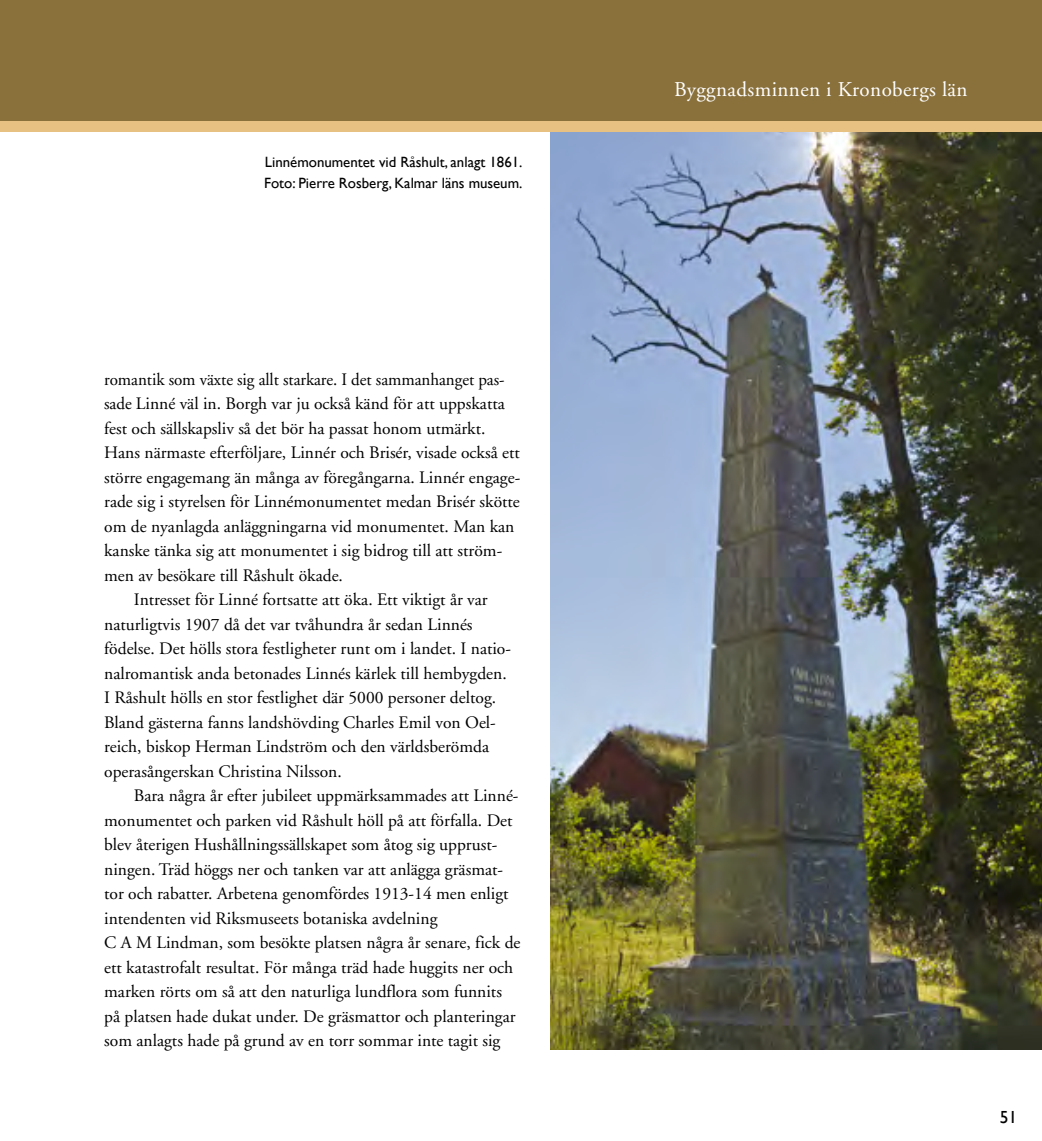
<style>
.page{position:relative;width:1042px;height:1141px;background:#fff}
.page>*{position:absolute;margin:0;border:0;box-sizing:border-box;transform-origin:0 0}
.t1{font:21px "Adobe Garamond";letter-spacing:.02em;color:#fff}
.t2{font:17.5px "Adobe Garamond";color:#000}
.t3{font:17.5px "Gill Sans";color:#000}
.t4{font:14.88px/21px "Gill Sans";color:#000}
</style>
<div class="page">
<img style="left:551px;top:132px;width:491px;height:917px">
<div style="left:0;top:121px;width:1042px;height:11px;background:#e7c182"></div>
<div style="left:0;top:0;width:1042px;height:121px;background:#8a713c"></div>
<p class="t4" style="left:264px;top:151px;width:260px">Linnémonumentet vid Råshult, anlagt 1861.<br>Foto: Pierre Rosberg, Kalmar läns museum.</p>
<p class="t2" style="left:104px;top:370px;width:402px">romantik som växte sig allt starkare. I det sammanhanget pas-</p>
<p class="t2" style="left:104px;top:394px;width:402px">sade Linné väl in. Borgh var ju också känd för att uppskatta</p>
<p class="t2" style="left:104px;top:419px;width:383px">fest och sällskapsliv så det bör ha passat honom utmärkt.</p>
<p class="t2" style="left:104px;top:443px;width:417px">Hans närmaste efterföljare, Linnér och Brisér, visade också ett</p>
<p class="t2" style="left:104px;top:468px;width:418px">större engagemang än många av föregångarna. Linnér engage-</p>
<p class="t2" style="left:104px;top:492px;width:417px">rade sig i styrelsen för Linnémonumentet medan Brisér skötte</p>
<p class="t2" style="left:104px;top:517px;width:412px">om de nyanlagda anläggningarna vid monumentet. Man kan</p>
<p class="t2" style="left:104px;top:541px;width:400px">kanske tänka sig att monumentet i sig bidrog till att ström-</p>
<p class="t2" style="left:104px;top:566px;width:240px">men av besökare till Råshult ökade.</p>
<p class="t2" style="left:134px;top:590px;width:355px">Intresset för Linné fortsatte att öka. Ett viktigt år var</p>
<p class="t2" style="left:104px;top:615px;width:370px">naturligtvis 1907 då det var tvåhundra år sedan Linnés</p>
<p class="t2" style="left:104px;top:639px;width:408px">födelse. Det hölls stora festligheter runt om i landet. I natio-</p>
<p class="t2" style="left:104px;top:664px;width:404px">nalromantisk anda betonades Linnés kärlek till hembygden.</p>
<p class="t2" style="left:104px;top:688px;width:393px">I Råshult hölls en stor festlighet där 5000 personer deltog.</p>
<p class="t2" style="left:104px;top:713px;width:393px">Bland gästerna fanns landshövding Charles Emil von Oel-</p>
<p class="t2" style="left:104px;top:737px;width:386px">reich, biskop Herman Lindström och den världsberömda</p>
<p class="t2" style="left:104px;top:762px;width:239px">operasångerskan Christina Nilsson.</p>
<p class="t2" style="left:134px;top:786px;width:386px">Bara några år efter jubileet uppmärksammades att Linné-</p>
<p class="t2" style="left:104px;top:811px;width:410px">monumentet och parken vid Råshult höll på att förfalla. Det</p>
<p class="t2" style="left:104px;top:835px;width:395px">blev återigen Hushållningssällskapet som åtog sig upprust-</p>
<p class="t2" style="left:104px;top:860px;width:400px">ningen. Träd höggs ner och tanken var att anlägga gräsmat-</p>
<p class="t2" style="left:104px;top:884px;width:406px">tor och rabatter. Arbetena genomfördes 1913-14 men enligt</p>
<p class="t2" style="left:104px;top:909px;width:335px">intendenten vid Riksmuseets botaniska avdelning</p>
<p class="t2" style="left:104px;top:933px;width:418px">C A M Lindman, som besökte platsen några år senare, fick de</p>
<p class="t2" style="left:104px;top:958px;width:411px">ett katastrofalt resultat. För många träd hade huggits ner och</p>
<p class="t2" style="left:104px;top:982px;width:399px">marken rörts om så att den naturliga lundflora som funnits</p>
<p class="t2" style="left:104px;top:1007px;width:413px">på platsen hade dukat under. De gräsmattor och planteringar</p>
<p class="t2" style="left:104px;top:1031px;width:398px">som anlagts hade på grund av en torr sommar inte tagit sig</p>
<p class="t1" style="left:674px;top:78px;width:295px">Byggnadsminnen i Kronobergs län</p>
<p class="t3" style="left:999px;top:1107px;width:19px">51</p>
</div>
